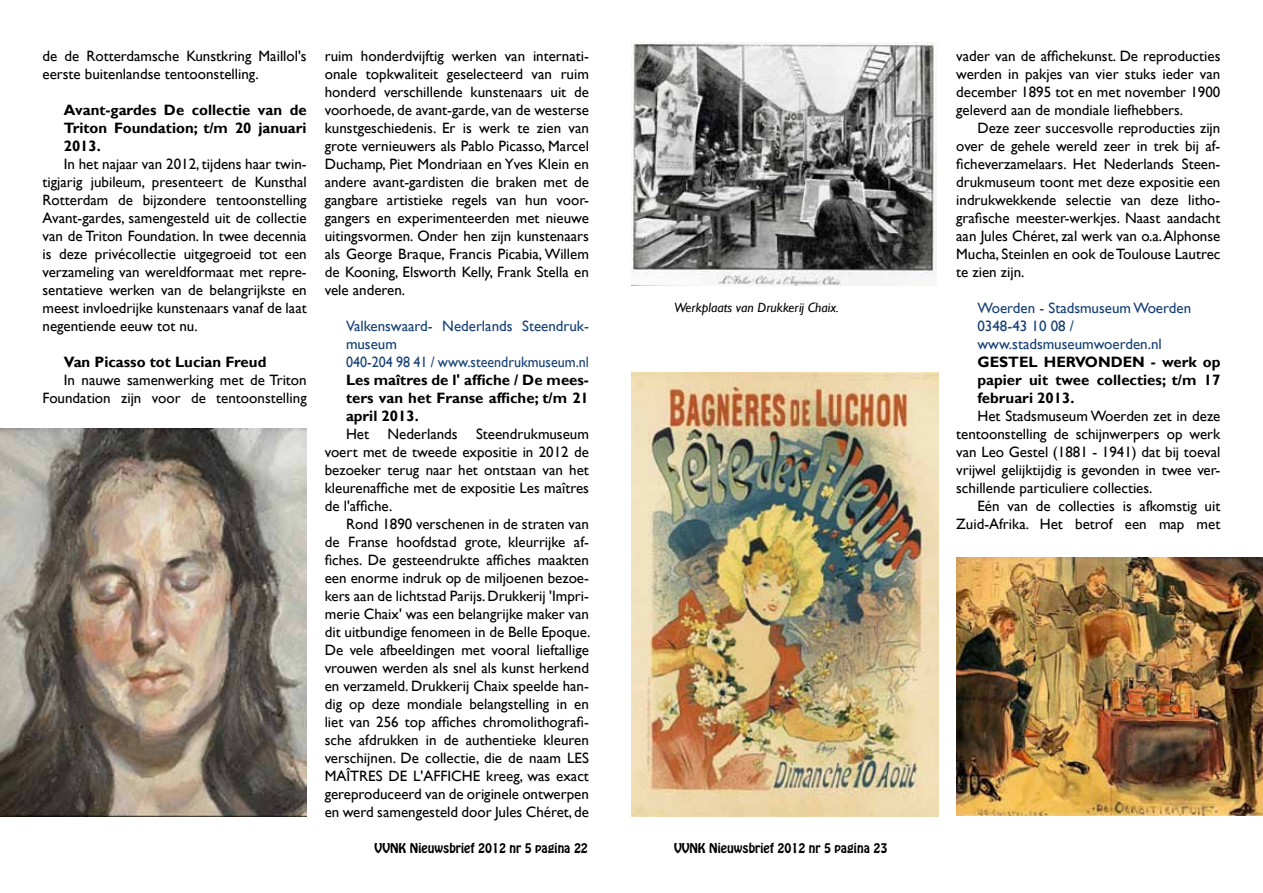
<style>
.page{position:relative;width:1263px;height:893px;background:#fff}
.page>*{position:absolute;margin:0;border:0;box-sizing:border-box;transform-origin:0 0}
.t1{font:15px/18px "Gill Sans";color:#000;text-align:justify}
.t2{font:700 15px/18px "Gill Sans";color:#000;text-align:justify}
.t3{font:15px/18px "Gill Sans";color:#153f74}
.t4{font:italic 13.5px "Gill Sans";color:#000}
.t5{font:12px "Hobo Std";color:#000}
</style>
<div class="page">
<img style="left:0;top:429px;width:307px;height:387px">
<img style="left:631px;top:372px;width:307px;height:444px">
<img style="left:631px;top:43px;width:305px;height:243px">
<img style="left:956px;top:557px;width:307px;height:258px">
<p class="t1" style="left:43px;top:47px;width:266px">de de Rotterdamsche Kunstkring Maillol's eerste buitenlandse tentoonstelling.</p>
<p class="t2" style="left:64px;top:101px;width:244px">Avant-gardes De collectie van de Triton Foundation; t/m 20 januari 2013.</p>
<p class="t1" style="left:42px;top:155px;width:266px;text-indent:21px">In het najaar van 2012,tijdens haar twin&shy;tigjarig jubileum, presenteert de Kunsthal Rotterdam de bijzondere tentoonstelling Avant-gardes, samengesteld uit de collectie van de Triton Foundation. In twee decennia is deze privécollectie uitgegroeid tot een verzameling van wereldformaat met repre&shy;sentatieve werken van de belangrijkste en meest invloedrijke kunstenaars vanaf de laat negentiende eeuw tot nu.</p>
<p class="t2" style="left:64px;top:353px;width:204px">Van Picasso tot Lucian Freud</p>
<p class="t1" style="left:43px;top:371px;width:266px;text-align:right">In nauwe samenwerking met de Triton<br>Foundation zijn voor de tentoonstelling</p>
<p class="t1" style="left:325px;top:47px;width:266px">ruim honderdvijftig werken van internati&shy;onale topkwaliteit geselecteerd van ruim honderd verschillende kunstenaars uit de voorhoede, de avant-garde, van de westerse kunstgeschiedenis. Er is werk te zien van grote vernieuwers als Pablo Picasso, Marcel Duchamp, Piet Mondriaan en Yves Klein en andere avant-gardisten die braken met de gangbare artistieke regels van hun voor&shy;gangers en experimenteerden met nieuwe uitingsvormen. Onder hen zijn kunstenaars als George Braque, Francis Picabia, Willem de Kooning, Elsworth Kelly, Frank Stella en vele anderen.</p>
<p class="t3" style="left:346px;top:317px;width:244px">Valkenswaard- Nederlands Steendruk&shy;museum<br>040-204 98 41 / www.steendrukmuseum.nl</p>
<p class="t2" style="left:346px;top:371px;width:244px">Les maîtres de l' affiche / De mees&shy;ters van het Franse affiche; t/m 21 april 2013.</p>
<p class="t1" style="left:325px;top:425px;width:266px;text-indent:21px">Het Nederlands Steendrukmuseum voert met de tweede expositie in 2012 de bezoeker terug naar het ontstaan van het kleurenaffiche met de expositie Les maîtres de l'affiche.</p>
<p class="t1" style="left:325px;top:515px;width:267px;text-indent:21px">Rond 1890 verschenen in de straten van de Franse hoofdstad grote, kleurrijke af&shy;fiches. De gesteendrukte affiches maakten een enorme indruk op de miljoenen bezoe&shy;kers aan de lichtstad Parijs.Drukkerij 'Impri&shy;merie Chaix' was een belangrijke maker van dit uitbundige fenomeen in de Belle Epoque.<br>De vele afbeeldingen met vooral lieftallige vrouwen werden als snel als kunst herkend en verzameld. Drukkerij Chaix speelde han&shy;dig op deze mondiale belangstelling in en liet van 256 top affiches chromolithografi&shy;sche afdrukken in de authentieke kleuren verschijnen. De collectie, die de naam LES MAÎTRES DE L'AFFICHE kreeg, was exact gereproduceerd van de originele ontwerpen en werd samengesteld door Jules Chéret, de</p>
<p class="t4" style="left:674px;top:299px;width:166px">Werkplaats van Drukkerij Chaix.</p>
<p class="t5" style="left:375px;top:839px;width:215px">VVNK Nieuwsbrief 2012 nr 5 pagina 22</p>
<p class="t5" style="left:674px;top:839px;width:215px">VVNK Nieuwsbrief 2012 nr 5 pagina 23</p>
<p class="t1" style="left:956px;top:47px;width:266px">vader van de affichekunst. De reproducties werden in pakjes van vier stuks ieder van december 1895 tot en met november 1900 geleverd aan de mondiale liefhebbers.</p>
<p class="t1" style="left:956px;top:119px;width:266px;text-indent:21px">Deze zeer succesvolle reproducties zijn over de gehele wereld zeer in trek bij af&shy;ficheverzamelaars. Het Nederlands Steen&shy;drukmuseum toont met deze expositie een indrukwekkende selectie van deze litho&shy;grafische meester-werkjes. Naast aandacht aan Jules Chéret, zal werk van o.a.Alphonse Mucha, Steinlen en ook deToulouse Lautrec te zien zijn.</p>
<p class="t3" style="left:977px;top:299px;width:215px">Woerden - StadsmuseumWoerden<br>0348-43 10 08 / www.stadsmuseumwoerden.nl</p>
<p class="t2" style="left:977px;top:353px;width:244px">GESTEL HERVONDEN - werk op papier uit twee collecties; t/m 17 februari 2013.</p>
<p class="t1" style="left:956px;top:407px;width:266px;text-indent:21px">Het Stadsmuseum Woerden zet in deze tentoonstelling de schijnwerpers op werk van Leo Gestel (1881 - 1941) dat bij toeval vrijwel gelijktijdig is gevonden in twee ver&shy;schillende particuliere collecties.</p>
<p class="t1" style="left:956px;top:497px;width:266px;text-align:right">Eén van de collecties is afkomstig uit<br>Zuid-Afrika. Het betrof een map met</p>
</div>
